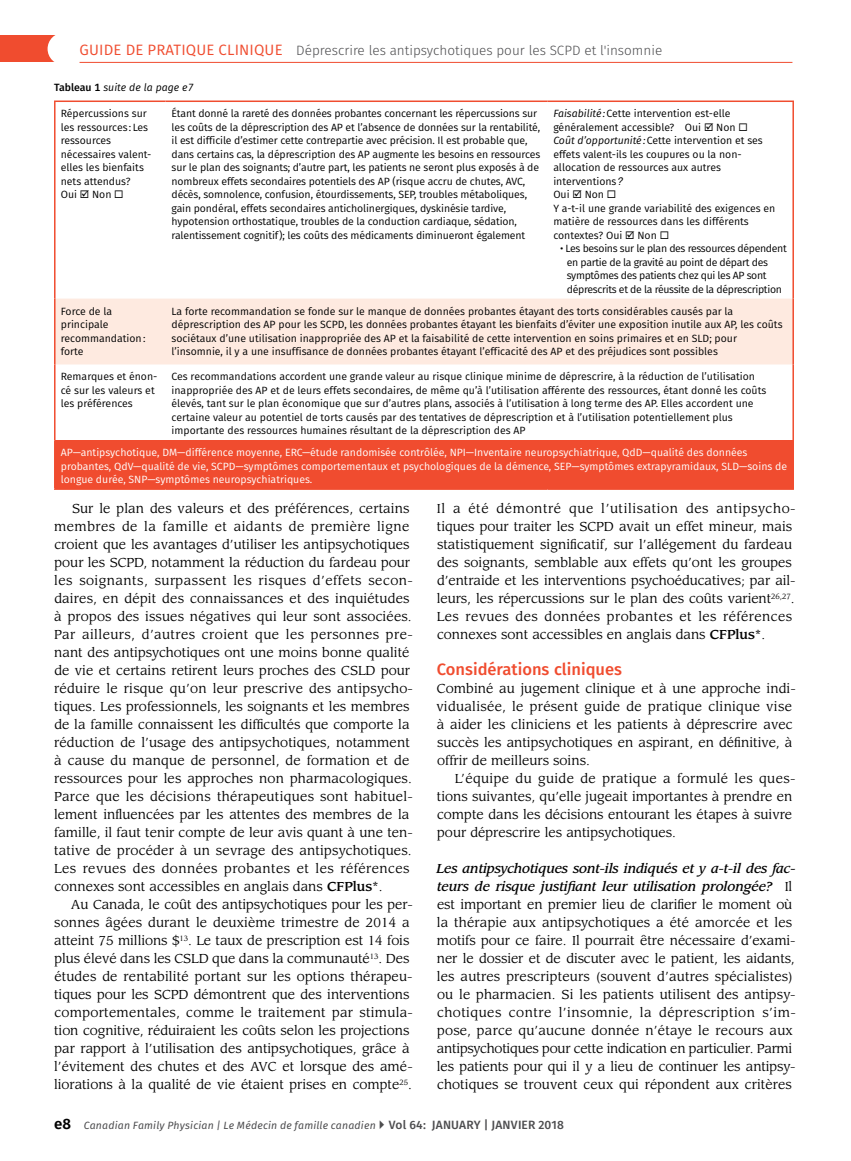
<style>
.page{position:relative;width:851px;height:1161px;background:#fff}
.page>*{position:absolute;margin:0;border:0;box-sizing:border-box;transform-origin:0 0}
.t1{font:500 16.5px "Fira Sans";color:#f04c2f}
.t2{font:300 13.5px "Fira Sans";color:#4d4d4f}
.t3{font:12.75px/18px "Leawood Std";color:#000}
.t4{font:10.5px/13.5px "Fira Sans";letter-spacing:-.005em;color:#000}
.t5{font:10.5px/13.5px "Fira Sans";color:#fff}
.t6{font:10.5px/13.5px "Fira Sans";letter-spacing:-.03em;color:#000}
.t7{font:italic 10.5px "Fira Sans";letter-spacing:.015em;color:#4d4d4f}
.t8{font:italic 10.5px "Fira Sans";color:#000}
.s1{font-weight:400;font-size:15px;color:#f04c2f}
.s2{font-weight:500;font-style:normal}
.s3{font-style:italic}
.s4{font-family:"Helvetica";font-style:italic}
.s5{font-weight:500}
.s6{font-weight:500;font-style:italic}
.s7{font-weight:600;font-style:normal;font-size:15px;color:#000}
.s8{font-weight:500;font-style:normal;font-size:12px}
</style>
<div class="page">
<div style="left:0;top:35px;width:55px;height:27px;background:#f04c2f"></div>
<div style="left:48px;top:33px;width:32px;height:32px;background:#fff;border-radius:50%"></div>
<hr style="left:80px;top:62px;width:712px;height:1px;background:#f04c2f">
<svg style="left:55px;top:298px;width:738px;height:67px"></svg>
<div style="left:56px;top:299px;width:736px;height:65px;background:#feeae0"></div>
<div style="left:55px;top:440px;width:738px;height:49px;background:#f04c2f"></div>
<hr style="left:792px;top:299px;width:2px;height:65px;background:#f04c2f">
<hr style="left:792px;top:365px;width:2px;height:75px;background:#f04c2f">
<hr style="left:792px;top:440px;width:2px;height:48px;background:#f04c2f">
<hr style="left:54px;top:102px;width:2px;height:197px;background:#f04c2f">
<hr style="left:792px;top:102px;width:2px;height:197px;background:#f04c2f">
<hr style="left:54px;top:299px;width:2px;height:65px;background:#f04c2f">
<hr style="left:54px;top:365px;width:2px;height:75px;background:#f04c2f">
<hr style="left:54px;top:440px;width:2px;height:48px;background:#f04c2f">
<hr style="left:54px;top:488px;width:111px;height:2px;background:#f04c2f">
<hr style="left:165px;top:488px;width:382px;height:2px;background:#f04c2f">
<hr style="left:547px;top:488px;width:247px;height:2px;background:#f04c2f">
<hr style="left:54px;top:101px;width:111px;height:1px;background:#f04c2f">
<hr style="left:165px;top:101px;width:382px;height:1px;background:#f04c2f">
<hr style="left:547px;top:101px;width:247px;height:1px;background:#f04c2f">
<p class="t2" style="left:80px;top:40px;width:584px"><span class="s1">GUIDE DE PRATIQUE CLINIQUE</span> Déprescrire les antipsychotiques pour les SCPD et l'insomnie</p>
<p class="t8" style="left:54px;top:80px;width:141px"><span class="s2">Tableau 1</span> suite de la page e7</p>
<p class="t4" style="left:61px;top:106px;width:92px">Répercussions sur les ressources : Les ressources nécessaires valent&shy;elles les bienfaits nets attendus?<br>Oui ☑ Non ◻</p>
<p class="t4" style="left:171px;top:106px;width:370px">Étant donné la rareté des données probantes concernant les répercussions sur les coûts de la déprescription des AP et l’absence de données sur la rentabilité, il est difficile d’estimer cette contrepartie avec précision. Il est probable que, dans certains cas, la déprescription des AP augmente les besoins en ressources sur le plan des soignants; d’autre part, les patients ne seront plus exposés à de nombreux effets secondaires potentiels des AP (risque accru de chutes, AVC, décès, somnolence, confusion, étourdissements, SEP, troubles métaboliques, gain pondéral, effets secondaires anticholinergiques, dyskinésie tardive, hypotension orthostatique, troubles de la conduction cardiaque, sédation, ralentissement cognitif); les coûts des médicaments diminueront également</p>
<p class="t4" style="left:553px;top:106px;width:223px"><span class="s3">Faisabilité:</span>Cette intervention est-elle généralement accessible? Oui ☑ Non ◻<br><span class="s3">Coût d’opportunité:</span>Cette intervention et ses effets valent-ils les coupures ou la non&shy;allocation de ressources aux autres interventions<span class="s4">?<br></span>Oui ☑ Non ◻<br>Y a-t-il une grande variabilité des exigences en matière de ressources dans les différents contextes? Oui ☑ Non ◻</p>
<p class="t6" style="left:567px;top:242px;width:221px;text-indent:-7px">• Les besoins sur le plan des ressources dépendent en partie de la gravité au point de départ des symptômes des patients chez qui les AP sont déprescrits et de la réussite de la déprescription</p>
<p class="t4" style="left:61px;top:304px;width:86px">Force de la principale recommandation: forte</p>
<p class="t4" style="left:171px;top:304px;width:612px">La forte recommandation se fonde sur le manque de données probantes étayant des torts considérables causés par la déprescription des AP pour les SCPD, les données probantes étayant les bienfaits d’éviter une exposition inutile aux AP, les coûts sociétaux d’une utilisation inappropriée des AP et la faisabilité de cette intervention en soins primaires et en SLD; pour l’insomnie, il y a une insuffisance de données probantes étayant l’efficacité des AP et des préjudices sont possibles</p>
<p class="t4" style="left:61px;top:370px;width:98px">Remarques et énon&shy;cé sur les valeurs et les préférences</p>
<p class="t4" style="left:171px;top:370px;width:596px">Ces recommandations accordent une grande valeur au risque clinique minime de déprescrire, à la réduction de l’utilisation inappropriée des AP et de leurs effets secondaires, de même qu’à l’utilisation afférente des ressources, étant donné les coûts élevés, tant sur le plan économique que sur d’autres plans, associés à l’utilisation à long terme des AP. Elles accordent une certaine valeur au potentiel de torts causés par des tentatives de déprescription et à l’utilisation potentiellement plus importante des ressources humaines résultant de la déprescription des AP</p>
<p class="t5" style="left:61px;top:446px;width:727px">AP—antipsychotique, DM—différence moyenne, ERC—étude randomisée contrôlée, NPI—Inventaire neuropsychiatrique, QdD—qualité des données probantes, QdV—qualité de vie, SCPD—symptômes comportementaux et psychologiques de la démence, SEP—symptômes extrapyramidaux, SLD—soins de longue durée, SNP—symptômes neuropsychiatriques.</p>
<p class="t3" style="left:54px;top:500px;width:360px;text-indent:18px">Sur le plan des valeurs et des préférences, certains membres de la famille et aidants de première ligne croient que les avantages d’utiliser les antipsychotiques pour les SCPD, notamment la réduction du fardeau pour les soignants, surpassent les risques d’effets secon&shy;daires, en dépit des connaissances et des inquiétudes à propos des issues négatives qui leur sont associées.<br>Par ailleurs, d’autres croient que les personnes pre&shy;nant des antipsychotiques ont une moins bonne qualité de vie et certains retirent leurs proches des CSLD pour réduire le risque qu’on leur prescrive des antipsycho&shy;tiques. Les professionnels, les soignants et les membres de la famille connaissent les difficultés que comporte la réduction de l’usage des antipsychotiques, notamment à cause du manque de personnel, de formation et de ressources pour les approches non pharmacologiques.<br>Parce que les décisions thérapeutiques sont habituel&shy;lement influencées par les attentes des membres de la famille, il faut tenir compte de leur avis quant à une ten&shy;tative de procéder à un sevrage des antipsychotiques.<br>Les revues des données probantes et les références connexes sont accessibles en anglais dans <span class="s5">CFPlus</span>*.</p>
<p class="t3" style="left:54px;top:896px;width:360px;text-indent:17px">Au Canada, le coût des antipsychotiques pour les per&shy;sonnes âgées durant le deuxième trimestre de 2014 a atteint 75 millions $<sup>13</sup>. Le taux de prescription est 14 fois plus élevé dans les CSLD que dans la communauté<sup>13</sup>. Des études de rentabilité portant sur les options thérapeu&shy;tiques pour les SCPD démontrent que des interventions comportementales, comme le traitement par stimula&shy;tion cognitive, réduiraient les coûts selon les projections par rapport à l’utilisation des antipsychotiques, grâce à l’évitement des chutes et des AVC et lorsque des amé&shy;liorations à la qualité de vie étaient prises en compte<sup>25</sup>.</p>
<p class="t3" style="left:437px;top:500px;width:360px">Il a été démontré que l’utilisation des antipsycho&shy;tiques pour traiter les SCPD avait un effet mineur, mais statistiquement significatif, sur l’allégement du fardeau des soignants, semblable aux effets qu’ont les groupes d’entraide et les interventions psychoéducatives; par ail&shy;leurs, les répercussions sur le plan des coûts varient<sup>26,27</sup>.<br>Les revues des données probantes et les références connexes sont accessibles en anglais dans <span class="s5">CFPlus</span>*.</p>
<p class="t1" style="left:437px;top:656px;width:187px">Considérations cliniques</p>
<p class="t3" style="left:436px;top:680px;width:361px">Combiné au jugement clinique et à une approche indi&shy;vidualisée, le présent guide de pratique clinique vise à aider les cliniciens et les patients à déprescrire avec succès les antipsychotiques en aspirant, en définitive, à offrir de meilleurs soins.</p>
<p class="t3" style="left:437px;top:770px;width:360px;text-indent:18px">L’équipe du guide de pratique a formulé les ques&shy;tions suivantes, qu’elle jugeait importantes à prendre en compte dans les décisions entourant les étapes à suivre pour déprescrire les antipsychotiques.</p>
<p class="t3" style="left:436px;top:860px;width:361px"><span class="s6">Les antipsychotiques sont-ils indiqués et y a-t-il des fac&shy;teurs de risque justifiant leur utilisation prolongée?</span> Il est important en premier lieu de clarifier le moment où la thérapie aux antipsychotiques a été amorcée et les motifs pour ce faire. Il pourrait être nécessaire d’exami&shy;ner le dossier et de discuter avec le patient, les aidants, les autres prescripteurs (souvent d’autres spécialistes) ou le pharmacien. Si les patients utilisent des antipsy&shy;chotiques contre l’insomnie, la déprescription s’im&shy;pose, parce qu’aucune donnée n’étaye le recours aux antipsychotiques pour cette indication en particulier. Parmi les patients pour qui il y a lieu de continuer les antipsy&shy;chotiques se trouvent ceux qui répondent aux critères</p>
<p class="t7" style="left:54px;top:1117px;width:511px"><span class="s7">e8</span> Canadian Family Physician | Le Médecin de famille canadien <span class="s8">Vol 64: JANUARY | JANVIER 2018</span></p>
</div>
